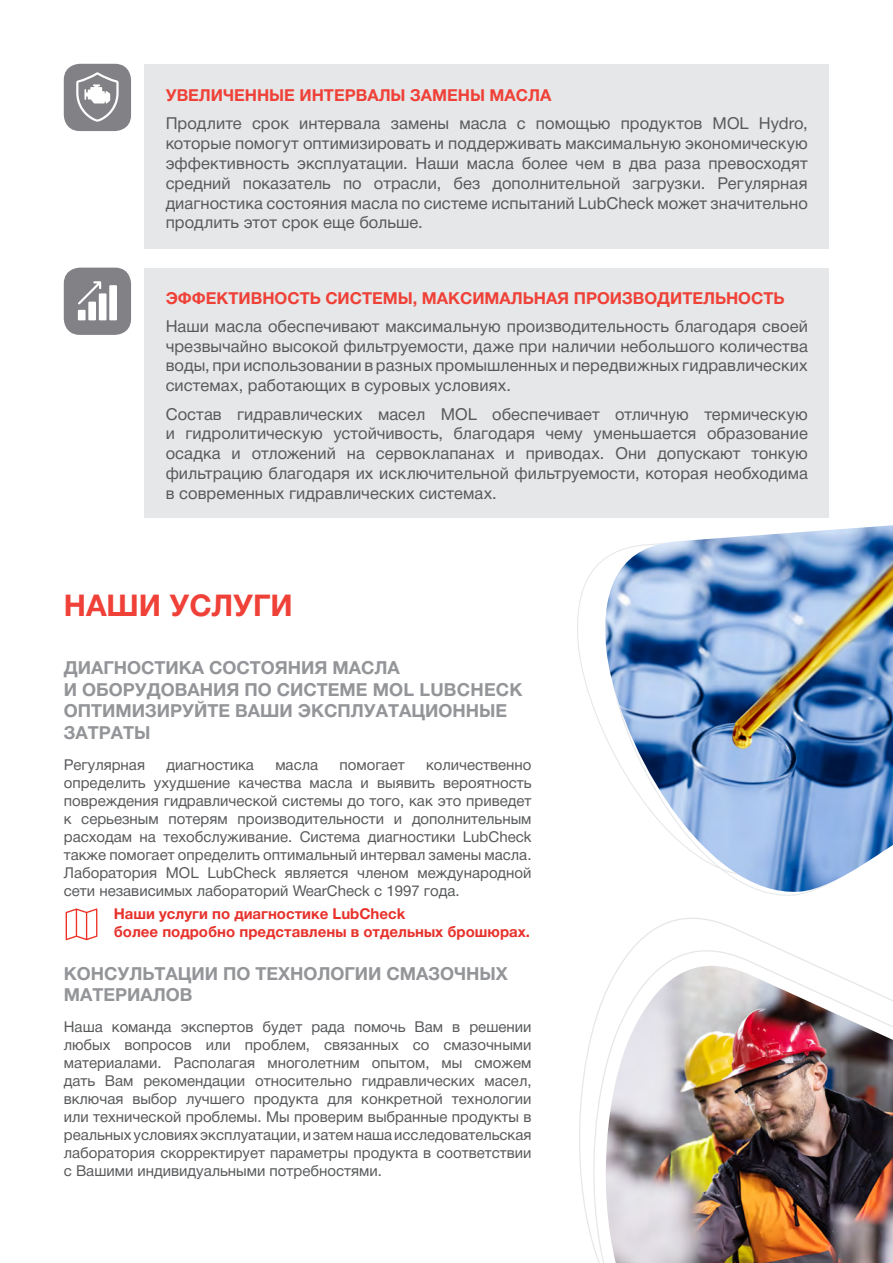
<style>
.page{position:relative;width:893px;height:1263px;background:#fff}
.page>*{position:absolute;margin:0;border:0;box-sizing:border-box;transform-origin:0 0}
.t1{font:700 30px "Helvetica Neue Cyr";color:#ef4138}
.t2{font:700 18px/21.6px "Helvetica Neue Cyr";color:#939598}
.t3{font:16.5px/19.8px "Helvetica Neue Cyr";letter-spacing:.005em;color:#58595b;text-align:justify}
.t4{font:700 16.5px "Helvetica Neue Cyr";color:#ef4138}
.t5{font:15px/18px "Helvetica Neue Cyr";color:#58595b;text-align:justify}
.t6{font:700 15px/18px "Helvetica Neue Cyr";color:#e7322c}
</style>
<div class="page">
<svg style="left:684px;top:525px;width:209px;height:16px"></svg>
<img style="left:601px;top:541px;width:292px;height:355px">
<svg style="left:579px;top:918px;width:203px;height:316px"></svg>
<svg style="left:590px;top:950px;width:227px;height:307px"></svg>
<img style="left:597px;top:966px;width:296px;height:297px">
<div style="left:64px;top:64px;width:67px;height:67px;background:#828185;border-radius:16px"></div>
<svg style="left:76px;top:72px;width:43px;height:50px"></svg>
<div style="left:64px;top:268px;width:67px;height:67px;background:#828185;border-radius:16px"></div>
<div style="left:78px;top:310px;width:8px;height:10px;background:#fff"></div>
<div style="left:88px;top:302px;width:8px;height:18px;background:#fff"></div>
<div style="left:99px;top:293px;width:8px;height:27px;background:#fff"></div>
<div style="left:109px;top:285px;width:8px;height:35px;background:#fff"></div>
<svg style="left:78px;top:281px;width:23px;height:23px"></svg>
<div style="left:144px;top:64px;width:685px;height:185px;background:#e6e7e8"></div>
<div style="left:144px;top:268px;width:685px;height:250px;background:#e6e7e8"></div>
<svg style="left:66px;top:908px;width:31px;height:32px"></svg>
<p class="t4" style="left:166px;top:86px;width:387px">УВЕЛИЧЕННЫЕ ИНТЕРВАЛЫ ЗАМЕНЫ МАСЛА</p>
<p class="t3" style="left:166px;top:114px;width:644px">Продлите срок интервала замены масла с помощью продуктов MOL Hydro, которые помогут оптимизировать и поддерживать максимальную экономическую эффективность эксплуатации. Наши масла более чем в два раза превосходят средний показатель по отрасли, без дополнительной загрузки. Регулярная диагностика состояния масла по системе испытаний LubCheck может значительно продлить этот срок еще больше.</p>
<p class="t4" style="left:166px;top:289px;width:620px">ЭФФЕКТИВНОСТЬ СИСТЕМЫ, МАКСИМАЛЬНАЯ ПРОИЗВОДИТЕЛЬНОСТЬ</p>
<p class="t3" style="left:166px;top:316px;width:644px">Наши масла обеспечивают максимальную производительность благодаря своей чрезвычайно высокой фильтруемости, даже при наличии небольшого количества воды, при использовании в разных промышленных и передвижных гидравлических системах, работающих в суровых условиях.</p>
<p class="t3" style="left:166px;top:404px;width:644px">Состав гидравлических масел MOL обеспечивает отличную термическую и гидролитическую устойчивость, благодаря чему уменьшается образование осадка и отложений на сервоклапанах и приводах. Они допускают тонкую фильтрацию благодаря их исключительной фильтруемости, которая необходима в современных гидравлических системах.</p>
<h1 class="t1" style="left:64px;top:588px;width:230px">НАШИ УСЛУГИ</h1>
<p class="t2" style="left:64px;top:657px;width:460px">ДИАГНОСТИКА СОСТОЯНИЯ МАСЛА<br>И ОБОРУДОВАНИЯ ПО СИСТЕМЕ MOL LUBCHECK<br>ОПТИМИЗИРУЙТЕ ВАШИ ЭКСПЛУАТАЦИОННЫЕ<br>ЗАТРАТЫ</p>
<p class="t5" style="left:64px;top:756px;width:83px">Регулярная</p>
<p class="t5" style="left:166px;top:756px;width:89px">диагностика</p>
<p class="t5" style="left:275px;top:756px;width:44px">масла</p>
<p class="t5" style="left:339px;top:756px;width:67px">помогает</p>
<p class="t5" style="left:64px;top:756px;width:469px;text-indent:362px">количественно определить ухудшение качества масла и выявить вероятность повреждения гидравлической системы до того, как это приведет к серьезным потерям производительности и дополнительным расходам на техобслуживание. Система диагностики LubCheck также помогает определить оптимальный интервал замены масла.<br>Лаборатория MOL LubCheck является членом международной сети независимых лабораторий WearCheck с 1997 года.</p>
<p class="t6" style="left:114px;top:905px;width:418px">Наши услуги по диагностике LubCheck<br>более подробно представлены в отдельных брошюрах.</p>
<p class="t2" style="left:64px;top:963px;width:446px">КОНСУЛЬТАЦИИ ПО ТЕХНОЛОГИИ СМАЗОЧНЫХ<br>МАТЕРИАЛОВ</p>
<p class="t5" style="left:64px;top:1018px;width:469px">Наша команда экспертов будет рада помочь Вам в решении любых вопросов или проблем, связанных со смазочными материалами. Располагая многолетним опытом, мы сможем дать Вам рекомендации относительно гидравлических масел, включая выбор лучшего продукта для конкретной технологии или технической проблемы. Мы проверим выбранные продукты в реальных условиях эксплуатации, и затем наша исследовательская лаборатория скорректирует параметры продукта в соответствии с Вашими индивидуальными потребностями.</p>
</div>
